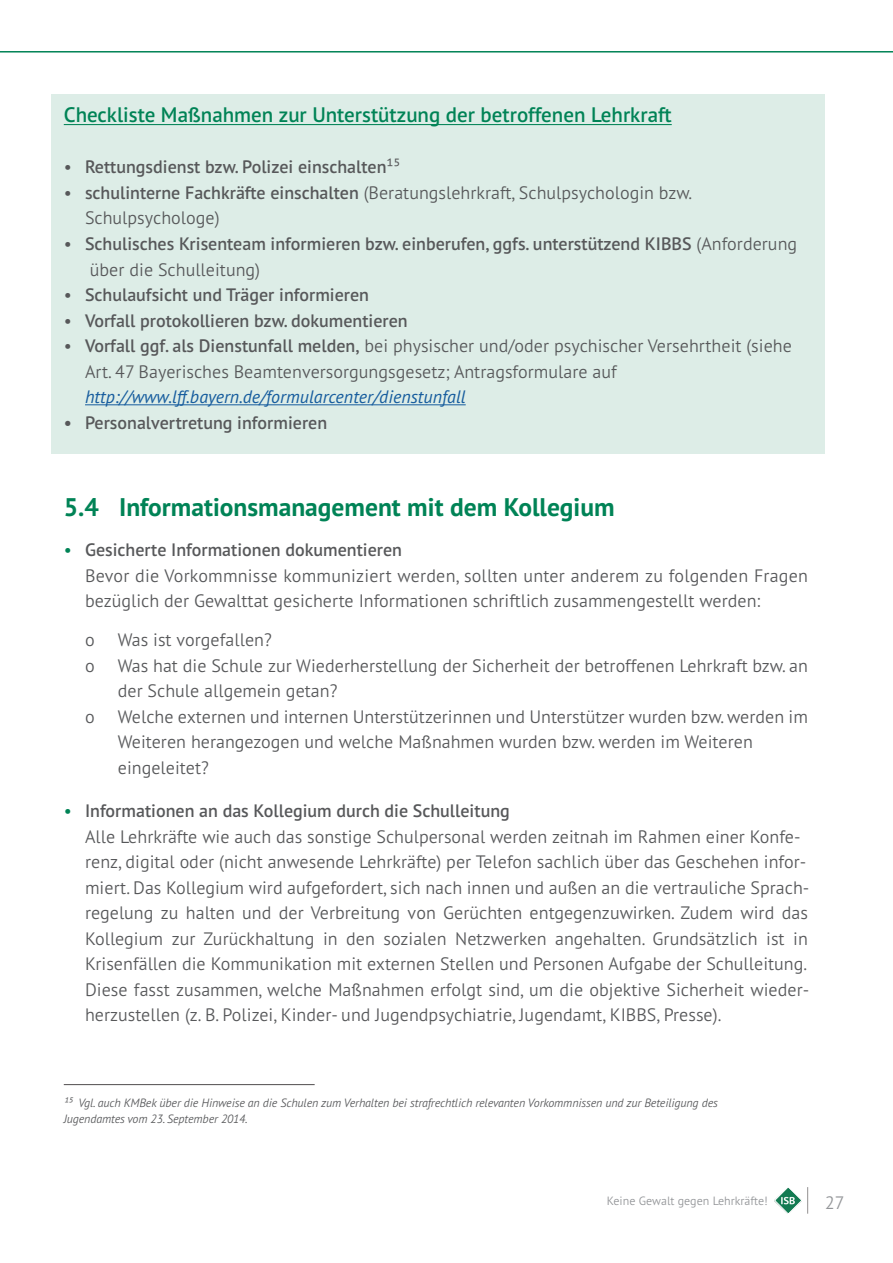
<style>
.page{position:relative;width:893px;height:1263px;background:#fff}
.page>*{position:absolute;margin:0;border:0;box-sizing:border-box;transform-origin:0 0}
.t1{font:700 25.5px "PT Sans Pro";color:#008356}
.t2{font:600 21px "PT Sans Pro";color:#008356}
.t3{font:300 18px "PT Sans Pro";color:#57585a}
.t4{font:600 18px "PT Sans Pro";color:#57585a}
.t5{font:italic 18px "PT Sans Pro";color:#175d9e}
.t6{font:300 18px "PT Sans Pro";color:#939598}
.t7{font:italic 300 12px "PT Sans Pro";letter-spacing:-.01em;color:#57585a}
.t8{font:300 12px "PT Sans Pro";color:#939598}
.s1{font-weight:300}
.s2{font-weight:600}
.s3{font-weight:300;color:#008356}
</style>
<div class="page">
<svg style="left:774px;top:1187px;width:34px;height:27px"></svg>
<hr style="left:0;top:51px;width:893px;height:2px;background:#008356">
<div style="left:51px;top:95px;width:774px;height:359px;background:#ddede7"></div>
<hr style="left:64px;top:124px;width:608px;height:1px;background:#008356">
<hr style="left:85px;top:404px;width:381px;height:1px;background:#175d9e">
<hr style="left:64px;top:1084px;width:251px;height:1px;background:#231f20">
<p class="t2" style="left:64px;top:101px;width:609px">Checkliste Maßnahmen zur Unterstützung der betroffenen Lehrkraft</p>
<p class="t4" style="left:64px;top:155px;width:338px"><span class="s1">•</span> Rettungsdienst bzw. Polizei einschalten<span class="s1">¹⁵</span></p>
<p class="t3" style="left:64px;top:181px;width:630px">• <span class="s2">schulinterne Fachkräfte einschalten</span> (Beratungslehrkraft, Schulpsychologin bzw.</p>
<p class="t3" style="left:85px;top:206px;width:136px">Schulpsychologe)</p>
<p class="t4" style="left:64px;top:232px;width:735px"><span class="s1">•</span> Schulisches Krisenteam informieren bzw. einberufen, ggfs. unterstützend KIBBS <span class="s1">(Anforderung</span></p>
<p class="t3" style="left:90px;top:257px;width:172px">über die Schulleitung)</p>
<p class="t4" style="left:64px;top:283px;width:307px"><span class="s1">•</span> Schulaufsicht und Träger informieren</p>
<p class="t4" style="left:64px;top:308px;width:345px"><span class="s1">•</span> Vorfall protokollieren bzw. dokumentieren</p>
<p class="t3" style="left:64px;top:334px;width:730px">• <span class="s2">Vorfall ggf. als Dienstunfall melden,</span> bei physischer und/oder psychischer Versehrtheit (siehe</p>
<p class="t3" style="left:85px;top:359px;width:533px">Art. 47 Bayerisches Beamtenversorgungsgesetz; Antragsformulare auf</p>
<p class="t5" style="left:85px;top:385px;width:382px">http://www.lff.bayern.de/formularcenter/dienstunfall</p>
<p class="t4" style="left:64px;top:410px;width:265px">• Personalvertretung informieren</p>
<p class="t1" style="left:64px;top:490px;width:552px">5.4 Informationsmanagement mit dem Kollegium</p>
<p class="t4" style="left:64px;top:538px;width:340px"><span class="s3">•</span> Gesicherte Informationen dokumentieren</p>
<p class="t3" style="left:85px;top:563px;width:724px">Bevor die Vorkommnisse kommuniziert werden, sollten unter anderem zu folgenden Fragen</p>
<p class="t3" style="left:85px;top:589px;width:677px">bezüglich der Gewalttat gesicherte Informationen schriftlich zusammengestellt werden:</p>
<p class="t3" style="left:85px;top:628px;width:11px">o</p>
<p class="t3" style="left:118px;top:628px;width:156px">Was ist vorgefallen?</p>
<p class="t3" style="left:85px;top:653px;width:11px">o</p>
<p class="t3" style="left:118px;top:653px;width:692px">Was hat die Schule zur Wiederherstellung der Sicherheit der betroffenen Lehrkraft bzw. an</p>
<p class="t3" style="left:118px;top:679px;width:221px">der Schule allgemein getan?</p>
<p class="t3" style="left:85px;top:704px;width:11px">o</p>
<p class="t3" style="left:118px;top:704px;width:692px">Welche externen und internen Unterstützerinnen und Unterstützer wurden bzw. werden im</p>
<p class="t3" style="left:118px;top:730px;width:637px">Weiteren herangezogen und welche Maßnahmen wurden bzw. werden im Weiteren</p>
<p class="t3" style="left:118px;top:755px;width:93px">eingeleitet?</p>
<p class="t4" style="left:64px;top:799px;width:448px"><span class="s3">•</span> Informationen an das Kollegium durch die Schulleitung</p>
<p class="t3" style="left:85px;top:824px;width:717px">Alle Lehrkräfte wie auch das sonstige Schulpersonal werden zeitnah im Rahmen einer Konfe-</p>
<p class="t3" style="left:85px;top:850px;width:723px">renz, digital oder (nicht anwesende Lehrkräfte) per Telefon sachlich über das Geschehen infor-</p>
<p class="t3" style="left:85px;top:875px;width:726px">miert. Das Kollegium wird aufgefordert, sich nach innen und außen an die vertrauliche Sprach-</p>
<p class="t3" style="left:85px;top:901px;width:724px">regelung zu halten und der Verbreitung von Gerüchten entgegenzuwirken. Zudem wird das</p>
<p class="t3" style="left:85px;top:926px;width:724px">Kollegium zur Zurückhaltung in den sozialen Netzwerken angehalten. Grundsätzlich ist in</p>
<p class="t3" style="left:85px;top:952px;width:724px">Krisenfällen die Kommunikation mit externen Stellen und Personen Aufgabe der Schulleitung.</p>
<p class="t3" style="left:85px;top:977px;width:726px">Diese fasst zusammen, welche Maßnahmen erfolgt sind, um die objektive Sicherheit wieder-</p>
<p class="t3" style="left:85px;top:1003px;width:638px">herzustellen (z. B. Polizei, Kinder- und Jugendpsychiatrie, Jugendamt, KIBBS, Presse).</p>
<p class="t7" style="left:64px;top:1095px;width:656px">¹⁵ Vgl. auch KMBek über die Hinweise an die Schulen zum Verhalten bei strafrechtlich relevanten Vorkommnissen und zur Beteiligung des</p>
<p class="t7" style="left:64px;top:1111px;width:185px">Jugendamtes vom 23. September 2014.</p>
<p class="t8" style="left:607px;top:1193px;width:163px">Keine Gewalt gegen Lehrkräfte!</p>
<p class="t6" style="left:825px;top:1191px;width:21px">27</p>
</div>
